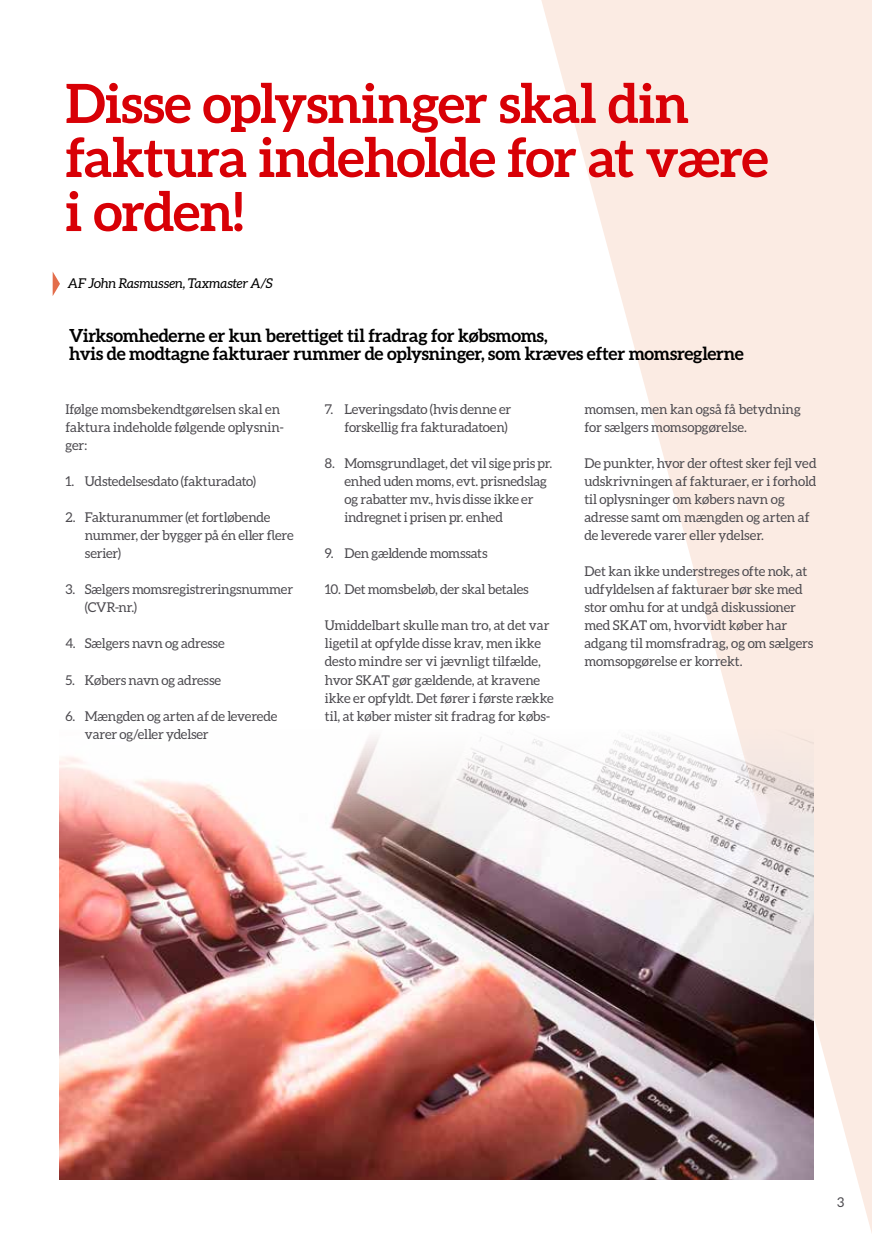
<style>
.page{position:relative;width:872px;height:1234px;background:#fff}
.page>*{position:absolute;margin:0;border:0;box-sizing:border-box;transform-origin:0 0}
.t1{font:700 54px/54px "Aleo";letter-spacing:-.015em;color:#d80006}
.t2{font:700 18px/18px "Aleo";letter-spacing:-.015em;color:#000}
.t3{font:13.5px/18px "Aleo";letter-spacing:-.01em;color:#4c4a4f}
.t4{font:italic 13.5px "Aleo";letter-spacing:-.01em;color:#000}
</style>
<div class="page">
<svg style="left:541px;top:0;width:331px;height:1233px;fill:#fbebe3"></svg>
<img style="left:60px;top:729px;width:753px;height:450px">
<svg style="left:53px;top:272px;width:7px;height:24px"></svg>
<h1 class="t1" style="left:65px;top:75px;width:704px">Disse oplysninger skal din faktura indeholde for at være i orden!</h1>
<p class="t4" style="left:68px;top:276px;width:206px">AF John Rasmussen, Taxmaster A/S</p>
<h2 class="t2" style="left:69px;top:326px;width:676px">Virksomhederne er kun berettiget til fradrag for købsmoms,<br>hvis de modtagne fakturaer rummer de oplysninger, som kræves efter momsreglerne</h2>
<p class="t3" style="left:65px;top:400px;width:220px">Ifølge momsbekendtgørelsen skal en faktura indeholde følgende oplysnin&shy;ger:</p>
<p class="t3" style="left:65px;top:472px;width:192px">1. Udstedelsesdato (fakturadato)</p>
<p class="t3" style="left:85px;top:508px;width:210px;text-indent:-19px">2. Fakturanummer (et fortløbende nummer, der bygger på én eller flere serier)</p>
<p class="t3" style="left:85px;top:580px;width:210px;text-indent:-19px">3. Sælgers momsregistreringsnummer (CVR-nr.)</p>
<p class="t3" style="left:65px;top:634px;width:161px">4. Sælgers navn og adresse</p>
<p class="t3" style="left:65px;top:670px;width:157px">5. Købers navn og adresse</p>
<p class="t3" style="left:85px;top:706px;width:194px;text-indent:-19px">6. Mængden og arten af de leverede varer og/eller ydelser</p>
<p class="t3" style="left:325px;top:400px;width:188px;text-align:right">7. Leveringsdato (hvis denne er forskellig fra fakturadatoen)</p>
<p class="t3" style="left:344px;top:454px;width:209px;text-indent:-19px">8. Momsgrundlaget, det vil sige pris pr. enhed uden moms, evt. prisnedslag og rabatter mv., hvis disse ikke er indregnet i prisen pr. enhed</p>
<p class="t3" style="left:325px;top:544px;width:164px">9. Den gældende momssats</p>
<p class="t3" style="left:325px;top:580px;width:205px">10. Det momsbeløb, der skal betales</p>
<p class="t3" style="left:325px;top:616px;width:230px">Umiddelbart skulle man tro, at det var ligetil at opfylde disse krav, men ikke desto mindre ser vi jævnligt tilfælde, hvor SKAT gør gældende, at kravene ikke er opfyldt. Det fører i første række til, at køber mister sit fradrag for købs-</p>
<p class="t3" style="left:584px;top:400px;width:218px">momsen, men kan også få betydning for sælgers momsopgørelse.</p>
<p class="t3" style="left:584px;top:454px;width:234px">De punkter, hvor der oftest sker fejl ved udskrivningen af fakturaer, er i forhold til oplysninger om købers navn og adresse samt om mængden og arten af de leverede varer eller ydelser.</p>
<p class="t3" style="left:584px;top:562px;width:231px">Det kan ikke understreges ofte nok, at udfyldelsen af fakturaer bør ske med stor omhu for at undgå diskussioner med SKAT om, hvorvidt køber har adgang til momsfradrag, og om sælgers momsopgørelse er korrekt.</p>
<p class="t3" style="left:837px;top:1192px;width:9px">3</p>
</div>
